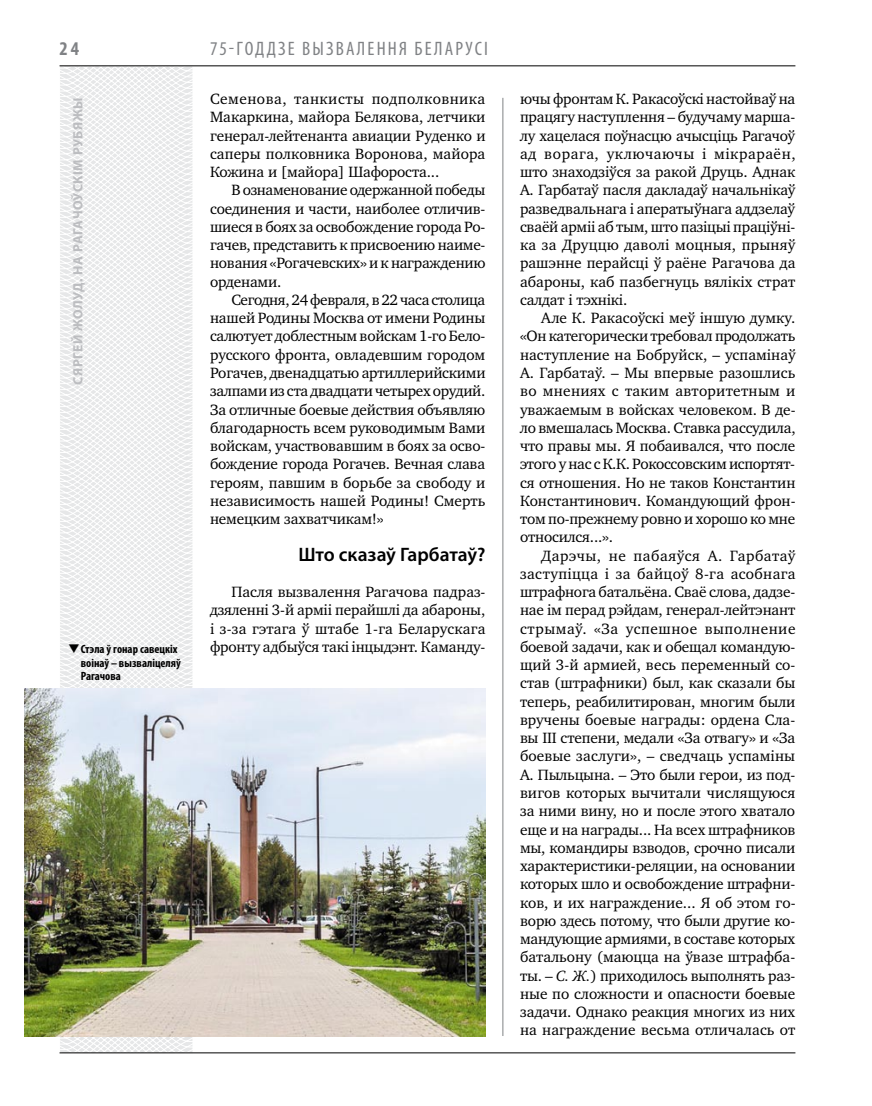
<style>
.page{position:relative;width:872px;height:1106px;background:#fff}
.page>*{position:absolute;margin:0;border:0;box-sizing:border-box;transform-origin:0 0}
.t1{font:condensed 19.5px "Myriad Pro";letter-spacing:.11em;color:#808285}
.t2{font:600 19.5px "Myriad Pro";letter-spacing:-.005em;color:#000}
.t3{font:700 condensed 19.5px "Myriad Pro";color:#808285}
.t4{font:15.3px/18.3px "Charter C";letter-spacing:-.005em;color:#000;text-align:justify}
.t5{font:700 13.5px "Myriad Pro";letter-spacing:.04em;color:#bcbdc0}
.t6{font:700 condensed 12px/13.5px "Myriad Pro";color:#000}
.s1{font-style:italic}
</style>
<div class="page">
<svg style="left:24px;top:65px;width:227px;height:989px"></svg>
<hr style="left:502px;top:98px;width:1px;height:938px;background:#808285">
<hr style="left:60px;top:1052px;width:735px;height:1px;background:#000">
<hr style="left:60px;top:65px;width:735px;height:1px;background:#000">
<img style="left:24px;top:688px;width:461px;height:348px">
<p class="t3" style="left:60px;top:37px;width:21px">24</p>
<p class="t5" style="left:69px;top:385px;width:289px;rotate:-90deg">Сяргей ЖОЛУД. На рагачоўскім рубяжы</p>
<p class="t6" style="left:81px;top:642px;width:101px;text-indent:-13px">❑Стэла ў гонар савецкiх воiнаў – вызвалiцеляў<br>Рагачова</p>
<p class="t1" style="left:210px;top:37px;width:279px">75-годдзе вызвалення Беларусі</p>
<p class="t4" style="left:210px;top:90px;width:277px">Семенова, танкисты подполковника Макаркина, майора Белякова, летчики генерал-лейтенанта авиации Руденко и саперы полковника Воронова, майора Кожина и [майора] Шафороста...</p>
<p class="t4" style="left:210px;top:181px;width:277px;text-indent:21px">В ознаменование одержанной победы соединения и части, наиболее отличив&shy;шиеся в боях за освобождение города Ро&shy;гачев, представить к присвоению наиме&shy;нования «Рогачевских» и к награждению орденами.</p>
<p class="t4" style="left:210px;top:291px;width:277px;text-indent:21px">Сегодня, 24 февраля, в 22 часа столица нашей Родины Москва от имени Родины салютует доблестным войскам 1-го Бело&shy;русского фронта, овладевшим городом Рогачев, двенадцатью артиллерийскими залпами из ста двадцати четырех орудий.<br>За отличные боевые действия объявляю благодарность всем руководимым Вами войскам, участвовавшим в боях за осво&shy;бождение города Рогачев. Вечная слава героям, павшим в борьбе за свободу и независимость нашей Родины! Смерть немецким захватчикам!»</p>
<p class="t2" style="left:298px;top:541px;width:188px">Што сказаў Гарбатаў?</p>
<p class="t4" style="left:210px;top:583px;width:277px;text-indent:21px">Пасля вызвалення Рагачова падраз&shy;дзяленні 3-й арміі перайшлі да абароны, і з-за гэтага ў штабе 1-га Беларускага фронту адбыўся такі інцыдэнт. Каманду-</p>
<p class="t4" style="left:520px;top:90px;width:277px">ючы фронтам К. Ракасоўскі настойваў на працягу наступлення – будучаму марша&shy;лу хацелася поўнасцю ачысціць Рагачоў ад ворага, уключаючы і мікрараён, што знаходзіўся за ракой Друць. Аднак А. Гарбатаў пасля дакладаў начальнікаў разведвальнага і аператыўнага аддзелаў сваёй арміі аб тым, што пазіцыі праціўні&shy;ка за Друццю даволі моцныя, прыняў рашэнне перайсці ў раёне Рагачова да абароны, каб пазбегнуць вялікіх страт салдат і тэхнікі.</p>
<p class="t4" style="left:520px;top:309px;width:277px;text-indent:21px">Але К. Ракасоўскі меў іншую думку. «Он категорически требовал продолжать наступление на Бобруйск, – успамінаў А. Гарбатаў. – Мы впервые разошлись во мнениях с таким авторитетным и уважаемым в войсках человеком. В де&shy;ло вмешалась Москва. Ставка рассудила, что правы мы. Я побаивался, что после этого у нас с К.К. Рокоссовским испортят&shy;ся отношения. Но не таков Константин Константинович. Командующий фрон&shy;том по-прежнему ровно и хорошо ко мне относился...».</p>
<p class="t4" style="left:520px;top:546px;width:277px;text-indent:21px">Дарэчы, не пабаяўся А. Гарбатаў заступіцца і за байцоў 8-га асобнага штрафнога батальёна. Сваё слова, дадзе&shy;нае ім перад рэйдам, генерал-лейтэнант стрымаў. «За успешное выполнение боевой задачи, как и обещал командую&shy;щий 3-й армией, весь переменный со&shy;став (штрафники) был, как сказали бы теперь, реабилитирован, многим были вручены боевые награды: ордена Сла&shy;вы III степени, медали «За отвагу» и «За боевые заслуги», – сведчаць успаміны А. Пыльцына. – Это были герои, из под&shy;вигов которых вычитали числящуюся за ними вину, но и после этого хватало еще и на награды... На всех штрафников мы, командиры взводов, срочно писали характеристики-реляции, на основании которых шло и освобождение штрафни&shy;ков, и их награждение... Я об этом го&shy;ворю здесь потому, что были другие ко&shy;мандующие армиями, в составе которых батальону (маюцца на ўвазе штрафба&shy;ты. – <span class="s1">С. Ж.</span>) приходилось выполнять раз&shy;ные по сложности и опасности боевые задачи. Однако реакция многих из них на награждение весьма отличалась от</p>
</div>
